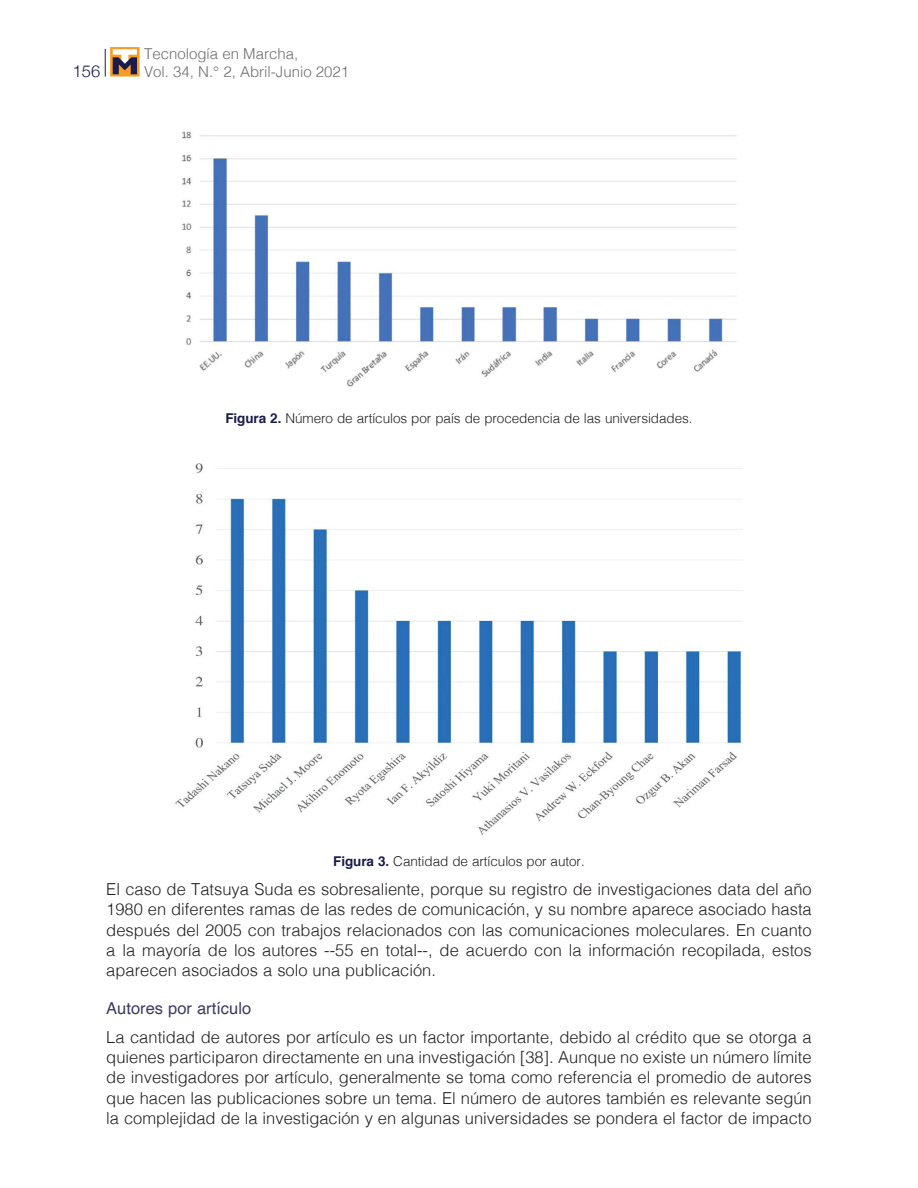
<style>
.page{position:relative;width:918px;height:1188px;background:#fff}
.page>*{position:absolute;margin:0;border:0;box-sizing:border-box;transform-origin:0 0}
.t1{font:300 16.5px/20.4px "Helvetica";color:#231f20;text-align:justify}
.t2{font:16.5px "Helvetica";color:#3c3b62}
.t3{font:300 16.5px "Helvetica Neue";color:#1a1c4c}
.t4{font:300 15px "Helvetica";color:#6c6d70}
.t5{font:300 13.5px "Helvetica";letter-spacing:-.005em;color:#231f20}
.s1{font-weight:700;color:#1a1c4c}
</style>
<div class="page">
<svg style="left:105px;top:49px;width:1px;height:28px"></svg>
<svg style="left:110px;top:47px;width:30px;height:30px"></svg>
<svg style="left:113px;top:49px;width:24px;height:25px"></svg>
<img style="left:182px;top:131px;width:555px;height:256px">
<img style="left:176px;top:463px;width:566px;height:372px">
<p class="t4" style="left:144px;top:40px;width:156px">Tecnología en Marcha,</p>
<p class="t3" style="left:73px;top:57px;width:29px">156</p>
<p class="t4" style="left:144px;top:58px;width:207px">Vol. 34, N.° 2, Abril-Junio 2021</p>
<p class="t5" style="left:225px;top:407px;width:469px"><span class="s1">Figura 2.</span> Número de artículos por país de procedencia de las universidades.</p>
<p class="t5" style="left:333px;top:850px;width:253px"><span class="s1">Figura 3.</span> Cantidad de artículos por autor.</p>
<p class="t1" style="left:106px;top:878px;width:707px">El caso de Tatsuya Suda es sobresaliente, porque su registro de investigaciones data del año 1980 en diferentes ramas de las redes de comunicación, y su nombre aparece asociado hasta después del 2005 con trabajos relacionados con las comunicaciones moleculares. En cuanto a la mayoría de los autores --55 en total--, de acuerdo con la información recopilada, estos aparecen asociados a solo una publicación.</p>
<p class="t2" style="left:106px;top:995px;width:146px">Autores por artículo</p>
<p class="t1" style="left:106px;top:1025px;width:707px">La cantidad de autores por artículo es un factor importante, debido al crédito que se otorga a quienes participaron directamente en una investigación [38]. Aunque no existe un número límite de investigadores por artículo, generalmente se toma como referencia el promedio de autores que hacen las publicaciones sobre un tema. El número de autores también es relevante según la complejidad de la investigación y en algunas universidades se pondera el factor de impacto</p>
</div>
